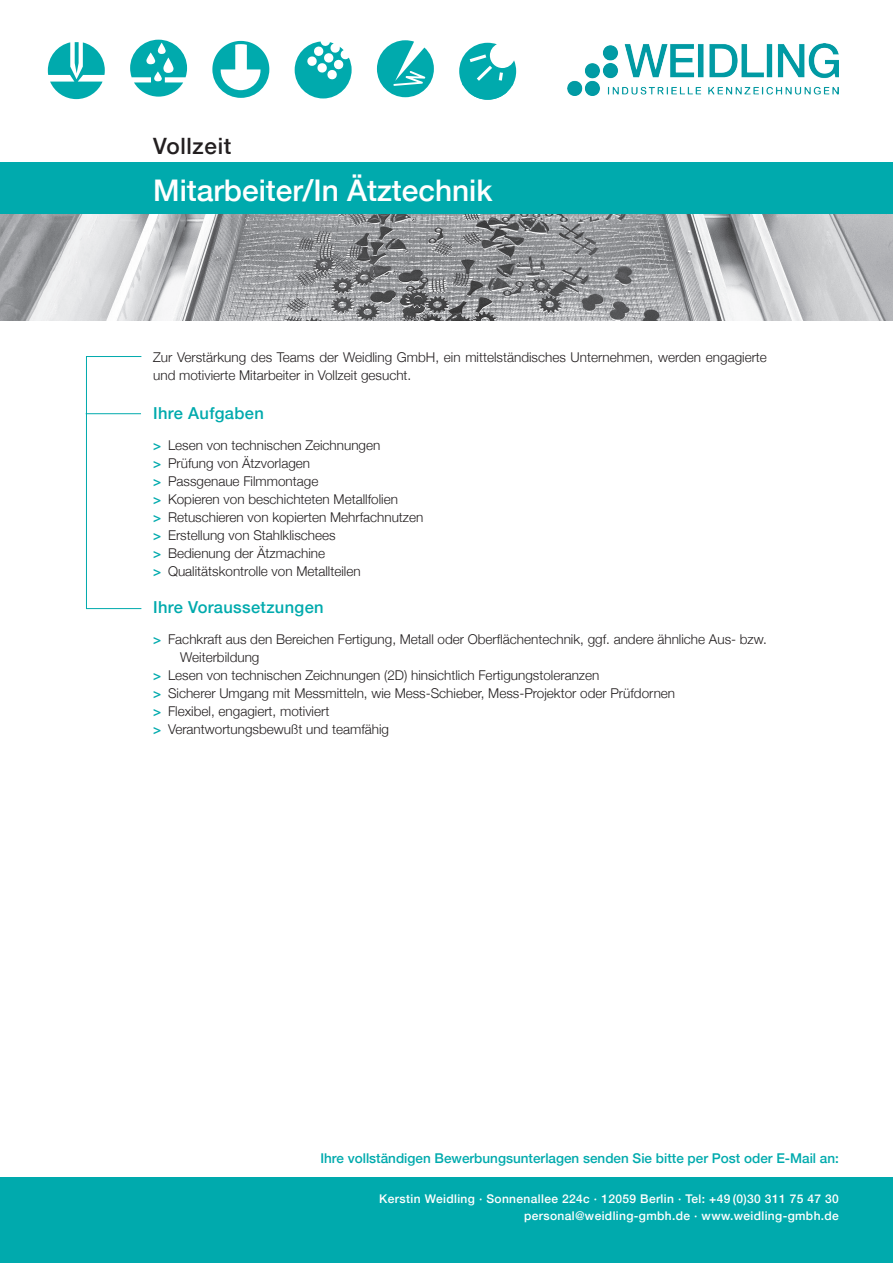
<style>
.page{position:relative;width:893px;height:1263px;background:#fff}
.page>*{position:absolute;margin:0;border:0;box-sizing:border-box;transform-origin:0 0}
.t1{font:500 29.85px "Helvetica Neue";color:#fff}
.Titel{font:500 22.5px "Helvetica Neue";letter-spacing:.03em;color:#231f20}
.Überschrift_1{font:500 16.5px "Helvetica Neue";letter-spacing:.02em;color:#00aaad}
.Schrift{font:300 13.5px/18px "Helvetica Neue";color:#231f20}
.Unten{font:500 13.5px "Helvetica Neue";color:#00aaad}
.t2{font:500 12px "Helvetica Neue";letter-spacing:.03em;color:#fff}
.s1{font-weight:500;color:#00aaad}
</style>
<div class="page">
<img style="left:567px;top:43px;width:272px;height:53px">
<div style="left:0;top:1178px;width:893px;height:85px;background:#00aaad"></div>
<svg style="left:130px;top:40px;width:57px;height:57px"></svg>
<svg style="left:48px;top:42px;width:57px;height:57px"></svg>
<svg style="left:377px;top:40px;width:57px;height:57px"></svg>
<svg style="left:459px;top:43px;width:57px;height:57px"></svg>
<svg style="left:212px;top:41px;width:57px;height:57px"></svg>
<svg style="left:295px;top:42px;width:57px;height:56px"></svg>
<div style="left:0;top:162px;width:893px;height:53px;background:#00aaad"></div>
<div style="left:86px;top:356px;width:56px;height:253px;border:1px solid #00aaad"></div>
<hr style="left:86px;top:413px;width:55px;height:1px;background:#00aaad">
<img style="left:0;top:215px;width:893px;height:106px">
<p class="Titel" style="left:153px;top:128px;width:80px">Vollzeit</p>
<p class="t1" style="left:153px;top:166px;width:341px">Mitarbeiter/In Ätztechnik</p>
<p class="Schrift" style="left:153px;top:347px;width:615px">Zur Verstärkung des Teams der Weidling GmbH, ein mittelständisches Unternehmen, werden engagierte und motivierte Mitarbeiter in Vollzeit gesucht.</p>
<p class="Überschrift_1" style="left:153px;top:400px;width:112px">Ihre Aufgaben</p>
<p class="Schrift" style="left:153px;top:435px;width:229px"><span class="s1">&gt;</span> Lesen von technischen Zeichnungen</p>
<p class="Schrift" style="left:153px;top:453px;width:158px"><span class="s1">&gt;</span> Prüfung von Ätzvorlagen</p>
<p class="Schrift" style="left:153px;top:471px;width:167px"><span class="s1">&gt;</span> Passgenaue Filmmontage</p>
<p class="Schrift" style="left:153px;top:489px;width:246px"><span class="s1">&gt;</span> Kopieren von beschichteten Metallfolien</p>
<p class="Schrift" style="left:153px;top:507px;width:272px"><span class="s1">&gt;</span> Retuschieren von kopierten Mehrfachnutzen</p>
<p class="Schrift" style="left:153px;top:525px;width:184px"><span class="s1">&gt;</span> Erstellung von Stahlklischees</p>
<p class="Schrift" style="left:153px;top:543px;width:173px"><span class="s1">&gt;</span> Bedienung der Ätzmachine</p>
<p class="Schrift" style="left:153px;top:561px;width:209px"><span class="s1">&gt;</span> Qualitätskontrolle von Metallteilen</p>
<p class="Überschrift_1" style="left:153px;top:594px;width:172px">Ihre Voraussetzungen</p>
<p class="Schrift" style="left:180px;top:629px;width:588px;text-indent:-27px"><span class="s1">&gt;</span> Fachkraft aus den Bereichen Fertigung, Metall oder Oberflächentechnik, ggf. andere ähnliche Aus- bzw.<br>Weiterbildung</p>
<p class="Schrift" style="left:153px;top:665px;width:448px"><span class="s1">&gt;</span> Lesen von technischen Zeichnungen (2D) hinsichtlich Fertigungstoleranzen</p>
<p class="Schrift" style="left:153px;top:683px;width:523px"><span class="s1">&gt;</span> Sicherer Umgang mit Messmitteln, wie Mess-Schieber, Mess-Projektor oder Prüfdornen</p>
<p class="Schrift" style="left:153px;top:701px;width:178px"><span class="s1">&gt;</span> Flexibel, engagiert, motiviert</p>
<p class="Schrift" style="left:153px;top:719px;width:237px"><span class="s1">&gt;</span> Verantwortungsbewußt und teamfähig</p>
<p class="Unten" style="left:320px;top:1148px;width:520px">Ihre vollständigen Bewerbungsunterlagen senden Sie bitte per Post oder E-Mail an:</p>
<p class="t2" style="left:379px;top:1189px;width:461px">Kerstin Weidling · Sonnenallee 224c · 12059 Berlin · Tel: +49 (0)30 311 75 47 30</p>
<p class="t2" style="left:524px;top:1206px;width:316px">personal@weidling-gmbh.de · www.weidling-gmbh.de</p>
</div>
